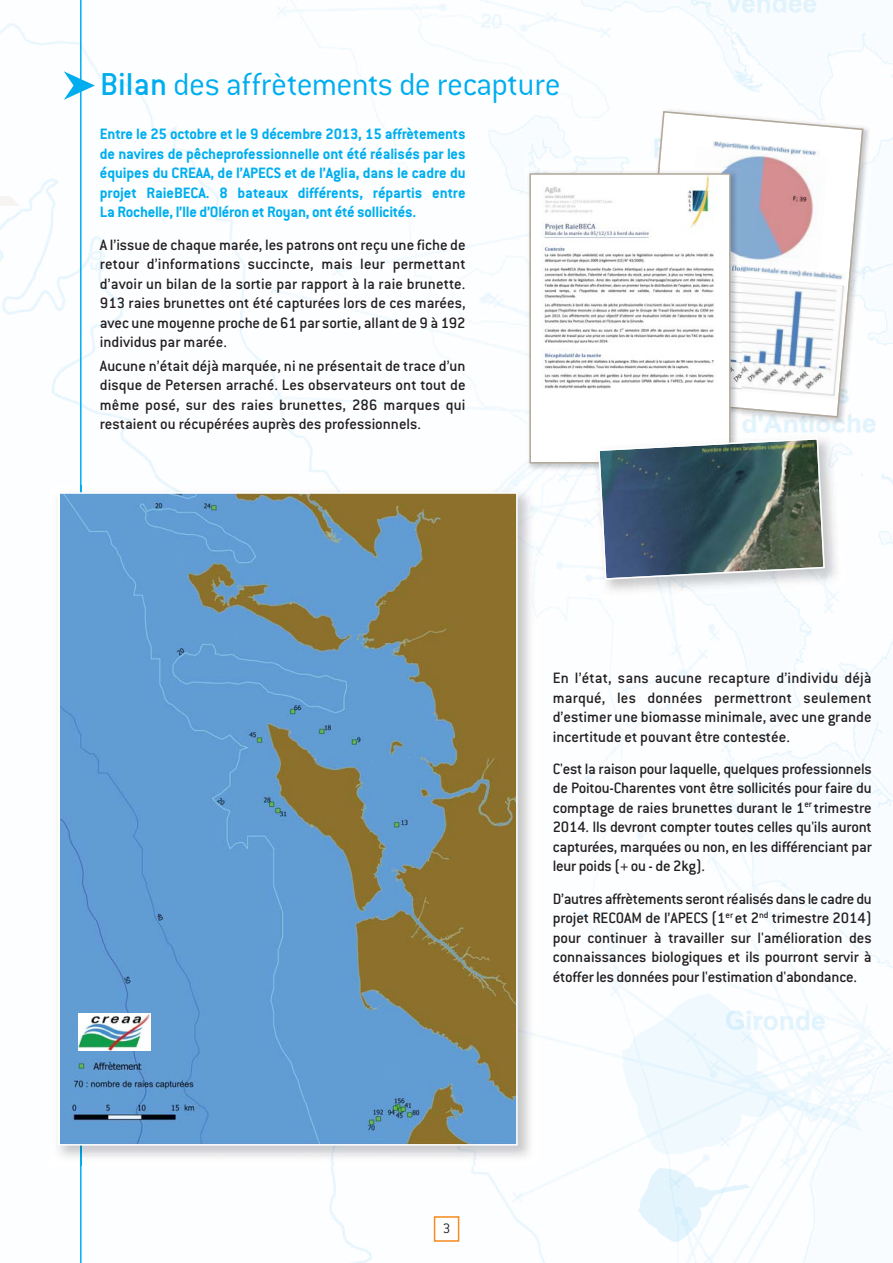
<style>
.page{position:relative;width:893px;height:1263px;background:#fff}
.page>*{position:absolute;margin:0;border:0;box-sizing:border-box;transform-origin:0 0}
.t1{font:300 34.8px "Conduit ITC";letter-spacing:-.015em;color:#00aeef}
.t2{font:16.5px/19.5px "Conduit Md ITCTT Medium";letter-spacing:-.005em;color:#231f20;text-align:justify}
.t3{font:16.5px/19.5px "Conduit ITCTT Bold";letter-spacing:-.015em;color:#00aeef;text-align:justify}
.t4{font:300 15px "Conduit ITC";color:#231f20}
.s1{font-family:"Conduit Md ITCTT Medium";font-weight:400}
</style>
<div class="page">
<img style="left:0;top:0;width:893px;height:1263px">
<hr style="left:80px;top:0;width:2px;height:1263px;background:#00aeef">
<svg style="left:64px;top:71px;width:31px;height:29px"></svg>
<img style="left:621px;top:993px;width:241px;height:161px">
<img style="left:51px;top:485px;width:486px;height:680px">
<img style="left:61px;top:495px;width:454px;height:647px">
<div style="left:58px;top:492px;width:460px;height:653px;border:2px solid #fff"></div>
<img style="left:638px;top:1168px;width:113px;height:74px">
<div style="left:435px;top:1218px;width:23px;height:22px;background:#fff"></div>
<div style="left:434px;top:1216px;width:25px;height:26px;border:2px solid #f68b1e"></div>
<img style="left:638px;top:105px;width:237px;height:325px">
<svg style="left:637px;top:110px;width:227px;height:309px"></svg>
<svg style="left:644px;top:141px;width:203px;height:258px"></svg>
<img style="left:712px;top:141px;width:108px;height:17px">
<img style="left:0;top:196px;width:21px;height:10px">
<img style="left:78px;top:1014px;width:73px;height:37px">
<img style="left:524px;top:168px;width:218px;height:307px">
<img style="left:731px;top:272px;width:11px;height:119px">
<img style="left:731px;top:263px;width:11px;height:9px">
<img style="left:686px;top:168px;width:56px;height:95px">
<img style="left:532px;top:176px;width:196px;height:284px">
<div style="left:529px;top:173px;width:202px;height:290px;border:2px solid #b2a89a"></div>
<img style="left:593px;top:431px;width:252px;height:168px">
<img style="left:591px;top:436px;width:138px;height:25px">
<svg style="left:597px;top:437px;width:229px;height:144px;background:#5a6f76"></svg>
<h1 class="t1" style="left:100px;top:73px;width:462px"><span class="s1">Bilan</span> des affrètements de recapture</h1>
<p class="t3" style="left:100px;top:126px;width:367px">Entre le 25 octobre et le 9 décembre 2013, 15 affrètements de navires de pêcheprofessionnelle ont été réalisés par les équipes du CREAA, de l’APECS et de l’Aglia, dans le cadre du projet RaieBECA. 8 bateaux différents, répartis entre La Rochelle, l’Ile d’Oléron et Royan, ont été sollicités.</p>
<p class="t2" style="left:100px;top:236px;width:367px">A l’issue de chaque marée, les patrons ont reçu une fiche de retour d’informations succincte, mais leur permettant d’avoir un bilan de la sortie par rapport à la raie brunette.<br>913 raies brunettes ont été capturées lors de ces marées, avec une moyenne proche de 61 par sortie, allant de 9 à 192 individus par marée.</p>
<p class="t2" style="left:100px;top:358px;width:367px">Aucune n’était déjà marquée, ni ne présentait de trace d’un disque de Petersen arraché. Les observateurs ont tout de même posé, sur des raies brunettes, 286 marques qui restaient ou récupérées auprès des professionnels.</p>
<p class="t4" style="left:443px;top:1224px;width:9px">3</p>
<p class="t2" style="left:553px;top:670px;width:320px">En l’état, sans aucune recapture d’individu déjà marqué, les données permettront seulement d’estimer une biomasse minimale, avec une grande incertitude et pouvant être contestée.</p>
<p class="t2" style="left:553px;top:761px;width:320px">C'est la raison pour laquelle, quelques professionnels de Poitou-Charentes vont être sollicités pour faire du comptage de raies brunettes durant le 1<sup>er</sup> trimestre 2014. Ils devront compter toutes celles qu'ils auront capturées, marquées ou non, en les différenciant par leur poids (+ ou - de 2kg).</p>
<p class="t2" style="left:553px;top:890px;width:320px">D’autres affrètements seront réalisés dans le cadre du projet RECOAM de l’APECS (1<sup>er</sup> et 2<sup>nd</sup> trimestre 2014) pour continuer à travailler sur l'amélioration des connaissances biologiques et ils pourront servir à étoffer les données pour l'estimation d'abondance.</p>
</div>
